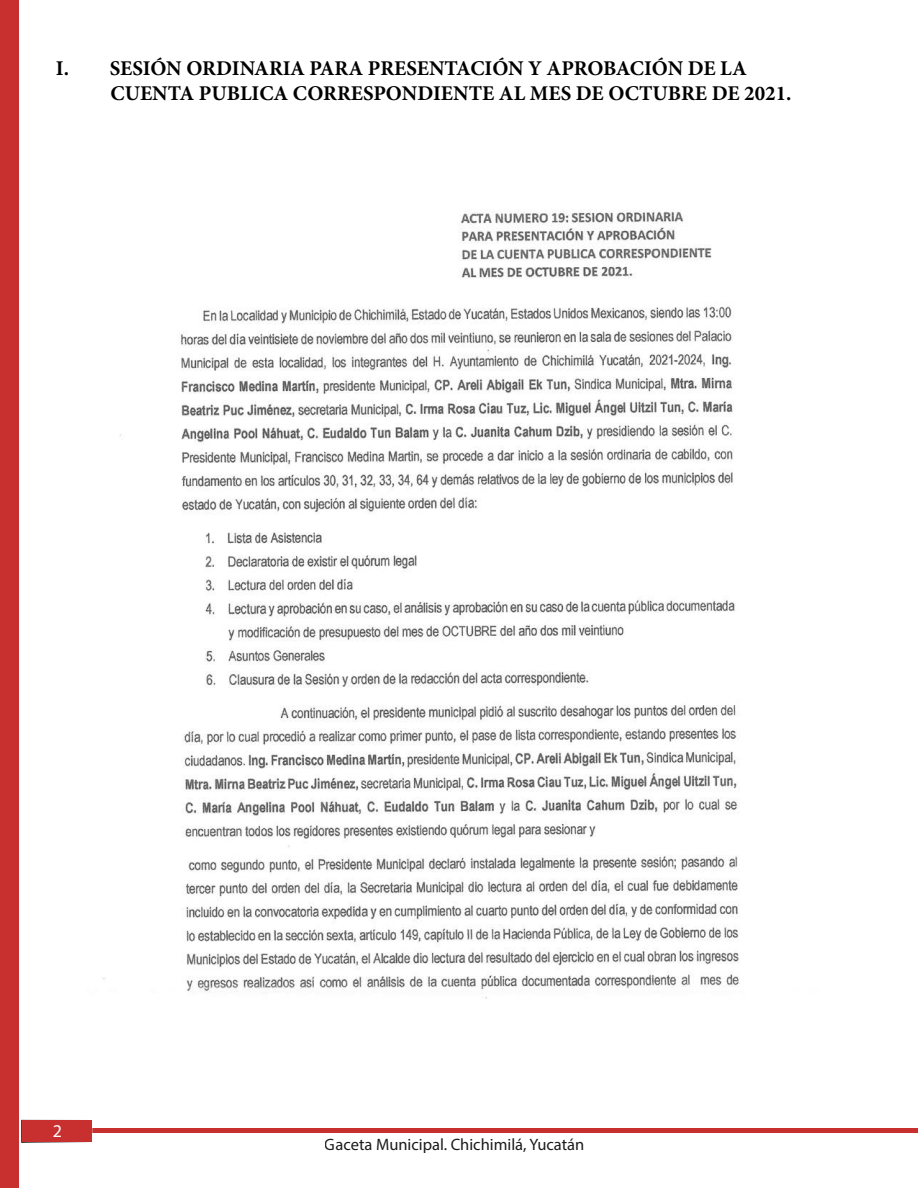
<style>
.page{position:relative;width:918px;height:1188px;background:#fff}
.page>*{position:absolute;margin:0;border:0;box-sizing:border-box;transform-origin:0 0}
.t1{font:700 21px/25.2px "Minion Pro";color:#000}
.t2{font:18px "Myriad Pro";color:#fff}
.t3{font:16.5px "Myriad Pro";color:#000}
</style>
<div class="page">
<div style="left:0;top:0;width:17px;height:1188px;background:#c7302f"></div>
<div style="left:54px;top:1128px;width:864px;height:5px;background:#c7302f"></div>
<div style="left:21px;top:1120px;width:71px;height:23px;background:#c7302f"></div>
<div style="left:2px;top:0;width:17px;height:1188px;background:#c7302f"></div>
<img style="left:103px;top:210px;width:637px;height:789px">
<p class="t1" style="left:111px;top:55px;width:682px;text-indent:-55px">I. SESIÓN ORDINARIA PARA PRESENTACIÓN Y APROBACIÓN DE LA<br>CUENTA PUBLICA CORRESPONDIENTE AL MES DE OCTUBRE DE 2021.</p>
<p class="t2" style="left:53px;top:1120px;width:11px">2</p>
<p class="t3" style="left:325px;top:1134px;width:261px">Gaceta Municipal. Chichimilá, Yucatán</p>
</div>
